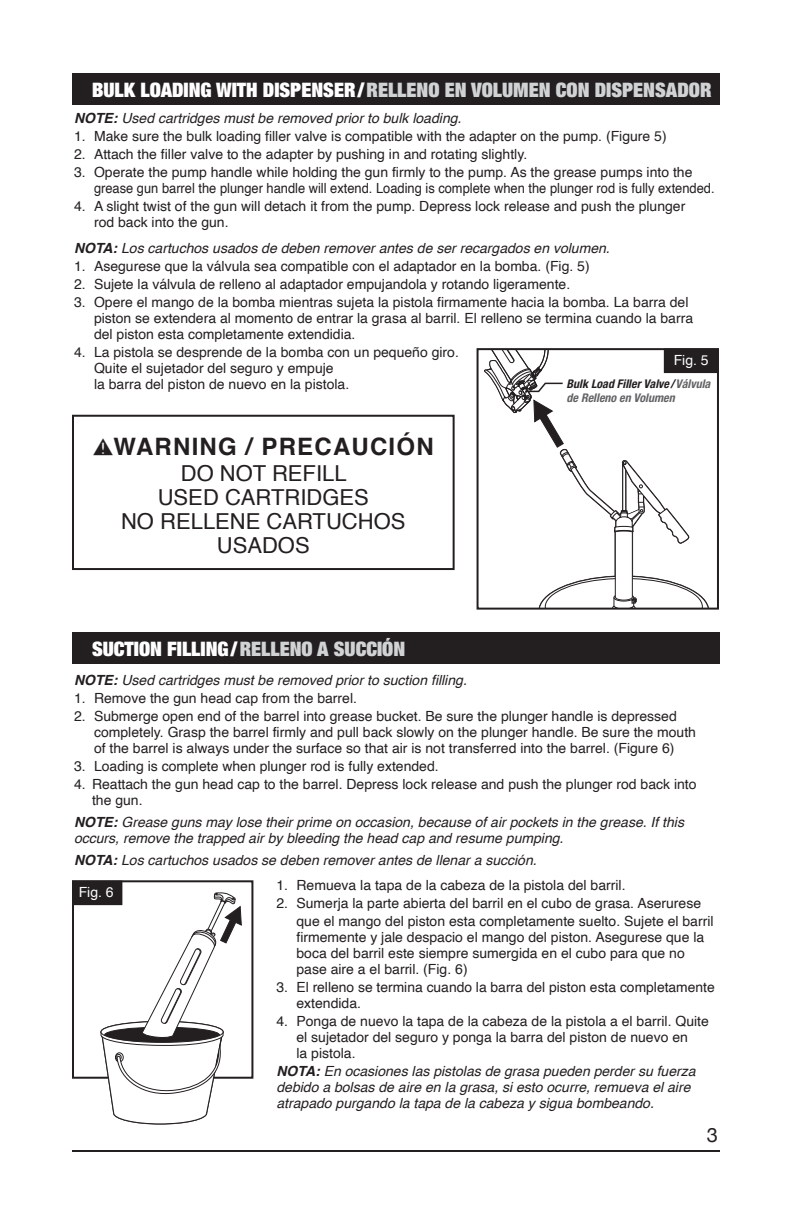
<style>
.page{position:relative;width:792px;height:1224px;background:#fff}
.page>*{position:absolute;margin:0;border:0;box-sizing:border-box;transform-origin:0 0}
.t1{font:700 24px "Helvetica";letter-spacing:.05em;color:#231f20}
.t2{font:22px/24px "Helvetica";color:#231f20;text-align:center}
.t3{font:900 expanded 20px "Helvetica Neue";color:#d1d2d4}
.t4{font:900 expanded 20px "Helvetica Neue";color:#fff}
.t5{font:20px "Helvetica Neue";color:#231f20}
.t6{font:14px/16px "Helvetica";color:#231f20}
.t7{font:italic 14px/16px "Helvetica";color:#231f20}
.t8{font:14px "Helvetica";color:#fff}
.t9{font:italic 700 condensed 12px/14px "Helvetica Neue";color:#636366}
.s1{color:#fff}
.s2{font-weight:700}
.s3{color:#231f20}
.s4{color:#d1d2d4}
</style>
<div class="page">
<hr style="left:72px;top:1150px;width:648px;height:2px;background:#231f20">
<div style="left:72px;top:880px;width:181px;height:199px;border:2px solid #231f20"></div>
<div style="left:477px;top:348px;width:242px;height:262px;border:2px solid #231f20"></div>
<div style="left:72px;top:73px;width:648px;height:31px;background:#231f20"></div>
<div style="left:72px;top:415px;width:383px;height:155px;border:2px solid #231f20"></div>
<div style="left:72px;top:633px;width:648px;height:31px;background:#231f20"></div>
<svg style="left:478px;top:349px;width:232px;height:260px"></svg>
<svg style="left:100px;top:892px;width:142px;height:233px"></svg>
<div style="left:665px;top:349px;width:53px;height:23px;background:#231f20"></div>
<div style="left:664px;top:348px;width:55px;height:25px;border:2px solid #231f20"></div>
<div style="left:73px;top:882px;width:48px;height:22px;background:#231f20"></div>
<div style="left:72px;top:881px;width:50px;height:24px;border:2px solid #231f20"></div>
<h3 class="t3" style="left:92px;top:77px;width:621px"><span class="s1">BULK LOADING WITH DISPENSER/</span>RELLENO EN VOLUMEN CON DISPENSADOR</h3>
<p class="t7" style="left:74px;top:110px;width:389px"><span class="s2">NOTE:</span> Used cartridges must be removed prior to bulk loading.</p>
<p class="t6" style="left:74px;top:128px;width:594px">1. Make sure the bulk loading filler valve is compatible with the adapter on the pump. (Figure 5)</p>
<p class="t6" style="left:74px;top:146px;width:455px">2. Attach the filler valve to the adapter by pushing in and rotating slightly.</p>
<p class="t6" style="left:94px;top:164px;width:622px;text-indent:-20px">3. Operate the pump handle while holding the gun firmly to the pump. As the grease pumps into the grease gun barrel the plunger handle will extend. Loading is complete when the plunger rod is fully extended.</p>
<p class="t6" style="left:94px;top:198px;width:593px;text-indent:-20px">4. A slight twist of the gun will detach it from the pump. Depress lock release and push the plunger rod back into the gun.</p>
<p class="t7" style="left:74px;top:240px;width:537px"><span class="s2">NOTA:</span> Los cartuchos usados de deben remover antes de ser recargados en volumen.</p>
<p class="t6" style="left:74px;top:258px;width:517px">1. Asegurese que la válvula sea compatible con el adaptador en la bomba. (Fig. 5)</p>
<p class="t6" style="left:74px;top:276px;width:498px">2. Sujete la válvula de relleno al adaptador empujandola y rotando ligeramente.</p>
<p class="t6" style="left:94px;top:294px;width:601px;text-indent:-20px">3. Opere el mango de la bomba mientras sujeta la pistola firmamente hacia la bomba. La barra del piston se extendera al momento de entrar la grasa al barril. El relleno se termina cuando la barra del piston esta completamente extendidia.</p>
<p class="t6" style="left:94px;top:344px;width:366px;text-indent:-20px">4. La pistola se desprende de la bomba con un pequeño giro.<br>Quite el sujetador del seguro y empuje<br>la barra del piston de nuevo en la pistola.</p>
<p class="t8" style="left:674px;top:350px;width:37px">Fig. 5</p>
<p class="t9" style="left:567px;top:377px;width:145px"><span class="s3">Bulk Load Filler Valve/</span>Válvula de Relleno en Volumen</p>
<h1 class="t1" style="left:114px;top:427px;width:322px">WARNING / PRECAUCIÓN</h1>
<h2 class="t2" style="left:121px;top:462px;width:286px">DO NOT REFILL<br>USED CARTRIDGES<br>NO RELLENE CARTUCHOS<br>USADOS</h2>
<h3 class="t4" style="left:92px;top:636px;width:315px">SUCTION FILLING/<span class="s4">RELLENO A SUCCIÓN</span></h3>
<p class="t7" style="left:74px;top:673px;width:394px"><span class="s2">NOTE:</span> Used cartridges must be removed prior to suction filling.</p>
<p class="t6" style="left:74px;top:691px;width:285px">1. Remove the gun head cap from the barrel.</p>
<p class="t6" style="left:94px;top:709px;width:604px;text-indent:-20px">2. Submerge open end of the barrel into grease bucket. Be sure the plunger handle is depressed completely. Grasp the barrel firmly and pull back slowly on the plunger handle. Be sure the mouth of the barrel is always under the surface so that air is not transferred into the barrel. (Figure 6)</p>
<p class="t6" style="left:74px;top:759px;width:366px">3. Loading is complete when plunger rod is fully extended.</p>
<p class="t6" style="left:92px;top:777px;width:606px;text-indent:-18px">4. Reattach the gun head cap to the barrel. Depress lock release and push the plunger rod back into the gun.</p>
<p class="t7" style="left:74px;top:815px;width:612px"><span class="s2">NOTE:</span> Grease guns may lose their prime on occasion, because of air pockets in the grease. If this occurs, remove the trapped air by bleeding the head cap and resume pumping.</p>
<p class="t7" style="left:74px;top:853px;width:464px"><span class="s2">NOTA:</span> Los cartuchos usados se deben remover antes de llenar a succión.</p>
<p class="t8" style="left:79px;top:882px;width:37px">Fig. 6</p>
<p class="t6" style="left:276px;top:878px;width:351px">1. Remueva la tapa de la cabeza de la pistola del barril.</p>
<p class="t6" style="left:297px;top:895px;width:419px;line-height:18px;text-indent:-20px">2. Sumerja la parte abierta del barril en el cubo de grasa. Aserurese que el mango del piston esta completamente suelto. Sujete el barril</p>
<p class="t6" style="left:297px;top:930px;width:409px">firmemente y jale despacio el mango del piston. Asegurese que la boca del barril este siempre sumergida en el cubo para que no pase aire a el barril. (Fig. 6)</p>
<p class="t6" style="left:297px;top:980px;width:420px;text-indent:-20px">3. El relleno se termina cuando la barra del piston esta completamente extendida.</p>
<p class="t6" style="left:297px;top:1014px;width:414px;text-indent:-20px">4. Ponga de nuevo la tapa de la cabeza de la pistola a el barril. Quite el sujetador del seguro y ponga la barra del piston de nuevo en<br>la pistola.</p>
<p class="t7" style="left:276px;top:1064px;width:421px"><span class="s2">NOTA:</span> En ocasiones las pistolas de grasa pueden perder su fuerza debido a bolsas de aire en la grasa, si esto ocurre, remueva el aire atrapado purgando la tapa de la cabeza y sigua bombeando.</p>
<h3 class="t5" style="left:707px;top:1120px;width:13px">3</h3>
</div>
